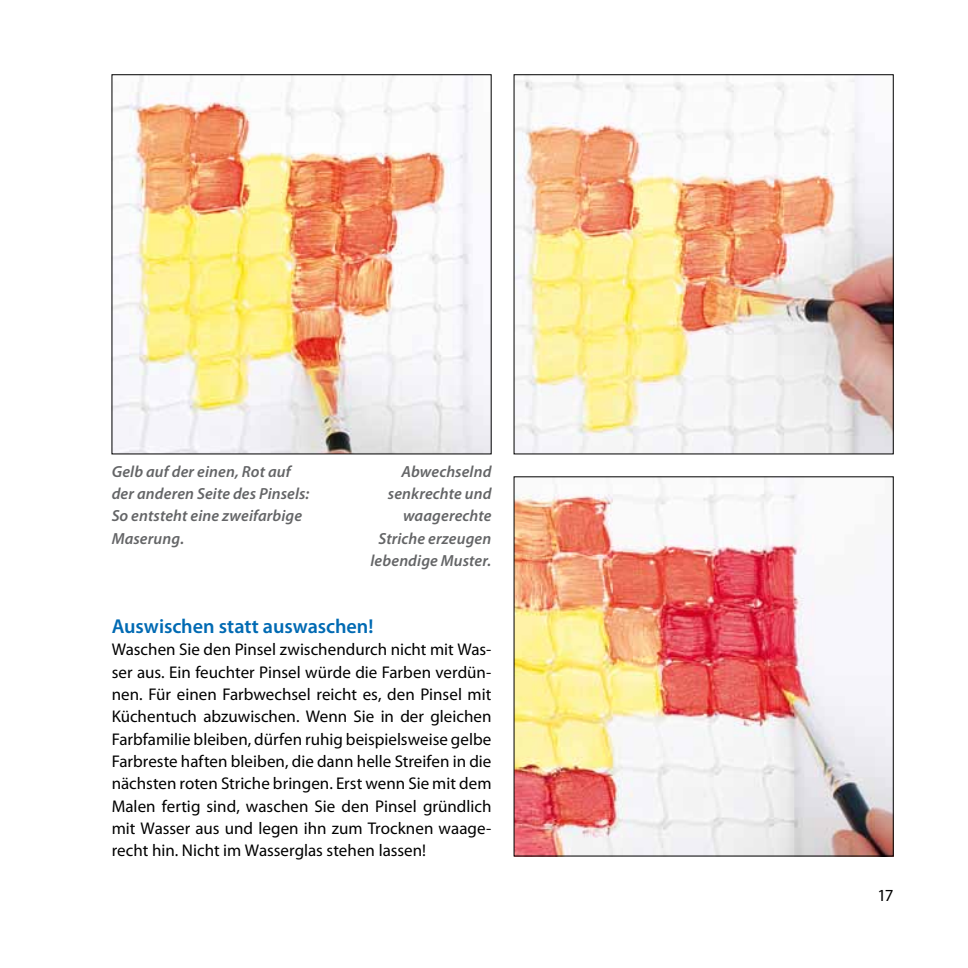
<style>
.page{position:relative;width:968px;height:968px;background:#fff}
.page>*{position:absolute;margin:0;border:0;box-sizing:border-box;transform-origin:0 0}
.t1{font:600 20.12px "Myriad Pro";letter-spacing:-.005em;color:#006ab3}
.t2{font:16.97px/22.4px "Myriad Pro";color:#000;text-align:justify}
.t3{font:italic 600 16.1px/22.4px "Myriad Pro";letter-spacing:.01em;color:#646567}
</style>
<div class="page">
<img style="left:515px;top:76px;width:376px;height:376px">
<img style="left:114px;top:76px;width:375px;height:376px">
<img style="left:515px;top:478px;width:376px;height:376px">
<p class="t3" style="left:112px;top:459px;width:199px">Gelb auf der einen, Rot auf der anderen Seite des Pinsels:<br>So entsteht eine zweifarbige<br>Maserung.</p>
<p class="t3" style="left:370px;top:459px;width:122px;text-align:right">Abwechselnd senkrechte und waagerechte<br>Striche erzeugen lebendige Muster.</p>
<p class="t1" style="left:112px;top:613px;width:263px">Auswischen statt auswaschen!</p>
<p class="t2" style="left:112px;top:638px;width:381px">Waschen Sie den Pinsel zwischendurch nicht mit Was&shy;ser aus. Ein feuchter Pinsel würde die Farben verdün&shy;nen. Für einen Farbwechsel reicht es, den Pinsel mit Küchentuch abzuwischen. Wenn Sie in der gleichen Farbfamilie bleiben, dürfen ruhig beispielsweise gelbe Farbreste haften bleiben, die dann helle Streifen in die nächsten roten Striche bringen. Erst wenn Sie mit dem Malen fertig sind, waschen Sie den Pinsel gründlich mit Wasser aus und legen ihn zum Trocknen waage&shy;recht hin. Nicht im Wasserglas stehen lassen!</p>
<p class="t2" style="left:877px;top:884px;width:18px">17</p>
</div>
